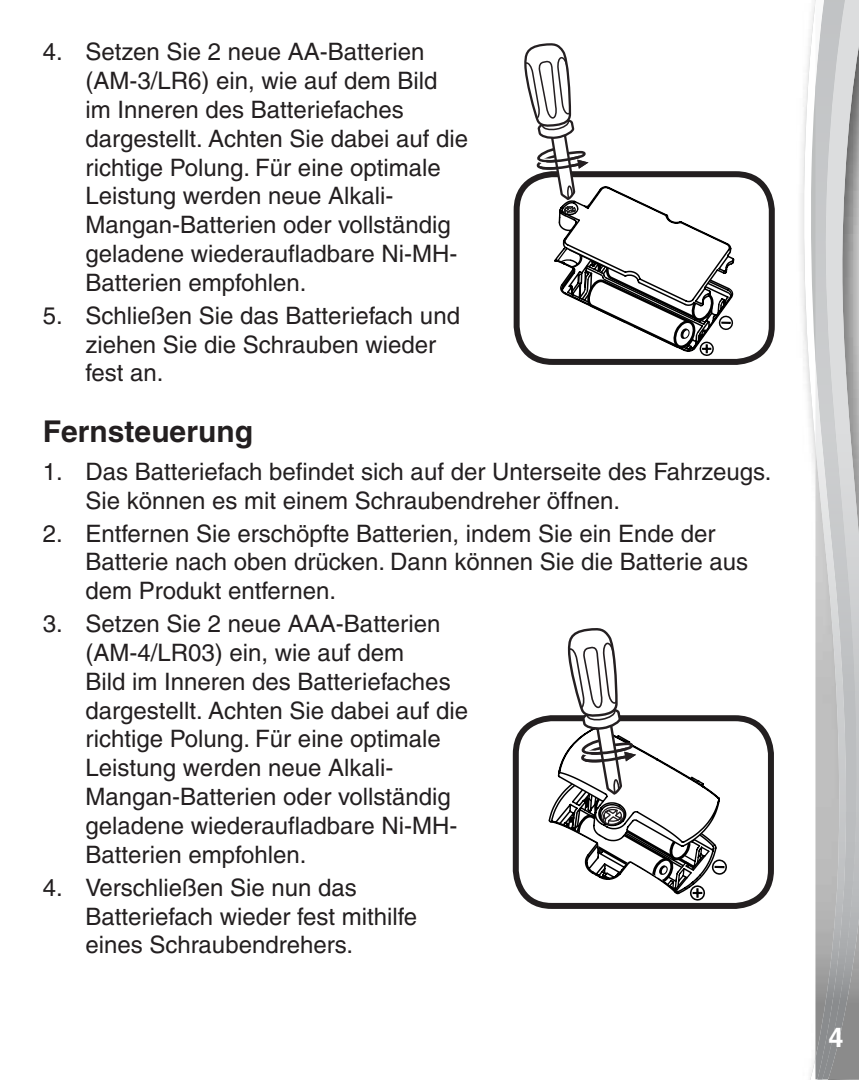
<style>
.page{position:relative;width:859px;height:1080px;background:#fff}
.page>*{position:absolute;margin:0;border:0;box-sizing:border-box;transform-origin:0 0}
.t1{font:700 30px "Helvetica";color:#231f20}
.t2{font:700 27px "Helvetica";color:#fff}
.t3{font:500 24px/28.8px "Helvetica";color:#231f20}
</style>
<div class="page">
<svg style="left:803px;top:0;width:12px;height:1080px"></svg>
<svg style="left:815px;top:1079px;width:13px;height:1px"></svg>
<img style="left:858px;top:0;width:1px;height:1079px">
<img style="left:848px;top:0;width:10px;height:1079px">
<img style="left:815px;top:0;width:33px;height:1079px">
<div style="left:513px;top:715px;width:261px;height:194px;border:6px solid #231f20;border-radius:36px"></div>
<svg style="left:518px;top:628px;width:210px;height:274px"></svg>
<div style="left:514px;top:171px;width:261px;height:194px;border:6px solid #231f20;border-radius:36px"></div>
<svg style="left:773px;top:197px;width:2px;height:142px"></svg>
<svg style="left:519px;top:43px;width:254px;height:314px"></svg>
<p class="t3" style="left:85px;top:38px;width:384px;text-indent:-43px">4. Setzen Sie 2 neue AA-Batterien (AM-3/LR6) ein, wie auf dem Bild im Inneren des Batteriefaches dargestellt. Achten Sie dabei auf die richtige Polung. Für eine optimale<br>Leistung werden neue Alkali-<br>Mangan-Batterien oder vollständig geladene wiederaufladbare Ni-MH-<br>Batterien empfohlen.</p>
<p class="t3" style="left:85px;top:301px;width:376px;text-indent:-43px">5. Schließen Sie das Batteriefach und ziehen Sie die Schrauben wieder fest an.</p>
<p class="t1" style="left:43px;top:414px;width:212px">Fernsteuerung</p>
<p class="t3" style="left:85px;top:457px;width:688px;text-indent:-43px">1. Das Batteriefach befindet sich auf der Unterseite des Fahrzeugs.<br>Sie können es mit einem Schraubendreher öffnen.</p>
<p class="t3" style="left:85px;top:519px;width:664px;text-indent:-43px">2. Entfernen Sie erschöpfte Batterien, indem Sie ein Ende der<br>Batterie nach oben drücken. Dann können Sie die Batterie aus dem Produkt entfernen.</p>
<p class="t3" style="left:85px;top:609px;width:384px;text-indent:-43px">3. Setzen Sie 2 neue AAA-Batterien (AM-4/LR03) ein, wie auf dem<br>Bild im Inneren des Batteriefaches dargestellt. Achten Sie dabei auf die richtige Polung. Für eine optimale<br>Leistung werden neue Alkali-<br>Mangan-Batterien oder vollständig geladene wiederaufladbare Ni-MH-<br>Batterien empfohlen.</p>
<p class="t3" style="left:85px;top:873px;width:333px;text-indent:-43px">4. Verschließen Sie nun das<br>Batteriefach wieder fest mithilfe eines Schraubendrehers.</p>
<p class="t2" style="left:828px;top:1021px;width:17px">4</p>
</div>
